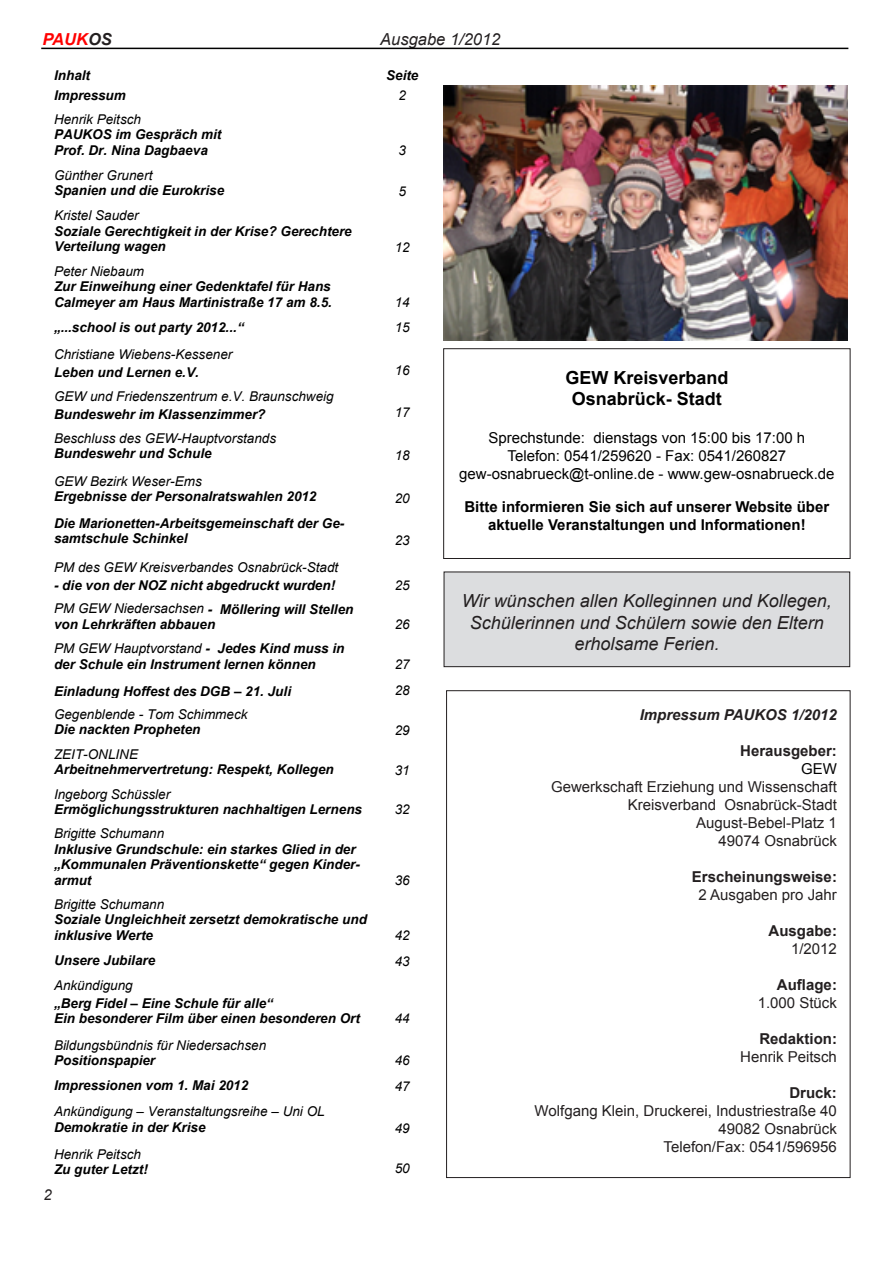
<style>
.page{position:relative;width:893px;height:1263px;background:#fff}
.page>*{position:absolute;margin:0;border:0;box-sizing:border-box;transform-origin:0 0}
.Body_text{font:italic 18px/21.6px "Arial";color:#231f20;text-align:center}
.heading_8{font:700 18px "Arial";color:#000}
.t1{font:italic 16.5px "Arial";color:#231f20}
.t2{font:italic 700 16.5px "Arial";color:#f00}
.heading_2{font:15px "Arial";color:#231f20}
.t3{font:15px "Arial";color:#000}
.t4{font:700 15px/18px "Arial";color:#000;text-align:center}
.heading_1{font:15px "Arial";color:#231f20}
.heading_1-2{font:700 15px "Arial";color:#231f20}
.heading_2-2{font:italic 700 15px "Arial";color:#231f20}
.heading_3{font:700 15px "Arial";color:#231f20}
.heading_4{font:15px "Arial";color:#231f20}
.t5{font:italic 15px "Arial";color:#231f20}
.t6{font:italic 700 13.5px/15.5px "Arial";color:#000}
.t7{font:italic 13.5px/15.5px "Arial";color:#000}
.s1{color:#231f20}
.s2{font-weight:400}
.s3{font-weight:700}
</style>
<div class="page">
<hr style="left:41px;top:48px;width:807px;height:1px;background:#000">
<img style="left:444px;top:85px;width:404px;height:256px">
<div style="left:443px;top:348px;width:407px;height:211px;border:1px solid #231f20"></div>
<div style="left:444px;top:572px;width:406px;height:95px;background:#dcdddf"></div>
<div style="left:444px;top:572px;width:406px;height:95px;border:1px solid #231f20"></div>
<p class="t2" style="left:43px;top:29px;width:71px">PAUK<span class="s1">OS</span></p>
<p class="t1" style="left:380px;top:29px;width:122px">Ausgabe 1/2012</p>
<p class="t6" style="left:54px;top:68px;width:38px">Inhalt</p>
<p class="t6" style="left:386px;top:68px;width:34px">Seite</p>
<p class="t6" style="left:54px;top:87px;width:73px">Impressum</p>
<p class="t7" style="left:399px;top:87px;width:9px">2</p>
<p class="t6" style="left:54px;top:112px;width:169px"><span class="s2">Henrik Peitsch<br></span>PAUKOS im Gespräch mit<br>Prof. Dr. Nina Dagbaeva</p>
<p class="t7" style="left:399px;top:142px;width:9px">3</p>
<p class="t6" style="left:54px;top:168px;width:172px"><span class="s2">Günther Grunert<br></span>Spanien und die Eurokrise</p>
<p class="t6" style="left:54px;top:208px;width:299px"><span class="s2">Kristel Sauder<br></span>Soziale Gerechtigkeit in der Krise? Gerechtere<br>Verteilung wagen</p>
<p class="t6" style="left:54px;top:264px;width:279px"><span class="s2">Peter Niebaum<br></span>Zur Einweihung einer Gedenktafel für Hans<br>Calmeyer am Haus Martinistraße 17 am 8.5.</p>
<p class="t7" style="left:399px;top:184px;width:9px">5</p>
<p class="t7" style="left:395px;top:239px;width:16px">12</p>
<p class="t7" style="left:395px;top:295px;width:16px">14</p>
<p class="t6" style="left:54px;top:319px;width:191px">„...school is out party 2012...“</p>
<p class="t7" style="left:395px;top:320px;width:16px">15</p>
<p class="t7" style="left:54px;top:345px;width:180px;line-height:18px">Christiane Wiebens-Kessener<br><span class="s3">Leben und Lernen e.V.</span></p>
<p class="t7" style="left:395px;top:363px;width:16px">16</p>
<p class="t7" style="left:54px;top:388px;width:281px;line-height:18px">GEW und Friedenszentrum e.V. Braunschweig<br><span class="s3">Bundeswehr im Klassenzimmer?</span></p>
<p class="t7" style="left:54px;top:431px;width:224px">Beschluss des GEW-Hauptvorstands<br><span class="s3">Bundeswehr und Schule</span></p>
<p class="t6" style="left:54px;top:473px;width:264px"><span class="s2">GEW Bezirk Weser-Ems<br></span>Ergebnisse der Personalratswahlen 2012</p>
<p class="t6" style="left:54px;top:516px;width:292px">Die Marionetten-Arbeitsgemeinschaft der Ge&shy;samtschule Schinkel</p>
<p class="t7" style="left:395px;top:405px;width:16px">17</p>
<p class="t7" style="left:395px;top:448px;width:16px">18</p>
<p class="t7" style="left:395px;top:490px;width:16px">20</p>
<p class="t7" style="left:395px;top:533px;width:16px">23</p>
<p class="t7" style="left:54px;top:559px;width:286px">PM des GEW Kreisverbandes Osnabrück-Stadt</p>
<p class="t6" style="left:54px;top:577px;width:283px">- die von der NOZ nicht abgedruckt wurden!</p>
<p class="t7" style="left:395px;top:577px;width:16px">25</p>
<p class="t6" style="left:54px;top:601px;width:301px"><span class="s2">PM GEW Niedersachsen</span> - Möllering will Stellen von Lehrkräften abbauen</p>
<p class="t7" style="left:395px;top:617px;width:16px">26</p>
<p class="t6" style="left:54px;top:641px;width:292px"><span class="s2">PM GEW Hauptvorstand</span> - Jedes Kind muss in der Schule ein Instrument lernen können</p>
<p class="t7" style="left:395px;top:657px;width:16px">27</p>
<p class="t6" style="left:54px;top:684px;width:239px">Einladung Hoffest des DGB – 21. Juli</p>
<p class="t7" style="left:395px;top:683px;width:16px">28</p>
<p class="t7" style="left:54px;top:707px;width:195px">Gegenblende - Tom Schimmeck<br><span class="s3">Die nackten Propheten</span></p>
<p class="t7" style="left:395px;top:722px;width:16px">29</p>
<p class="t6" style="left:54px;top:747px;width:281px"><span class="s2">ZEIT-ONLINE<br></span>Arbeitnehmervertretung: Respekt, Kollegen</p>
<p class="t6" style="left:54px;top:787px;width:310px"><span class="s2">Ingeborg Schüssler<br></span>Ermöglichungsstrukturen nachhaltigen Lernens</p>
<p class="t6" style="left:54px;top:826px;width:308px"><span class="s2">Brigitte Schumann<br></span>Inklusive Grundschule: ein starkes Glied in der „Kommunalen Präventionskette“ gegen Kinder&shy;armut</p>
<p class="t6" style="left:54px;top:897px;width:314px"><span class="s2">Brigitte Schumann<br></span>Soziale Ungleichheit zersetzt demokratische und inklusive Werte</p>
<p class="t7" style="left:395px;top:763px;width:16px">31</p>
<p class="t7" style="left:395px;top:802px;width:16px">32</p>
<p class="t7" style="left:395px;top:873px;width:16px">36</p>
<p class="t7" style="left:395px;top:928px;width:16px">42</p>
<p class="t6" style="left:54px;top:953px;width:103px">Unsere Jubilare</p>
<p class="t7" style="left:395px;top:953px;width:16px">43</p>
<p class="t6" style="left:54px;top:976px;width:220px;line-height:17.9px"><span class="s2">Ankündigung<br></span>„Berg Fidel – Eine Schule für alle“</p>
<p class="t6" style="left:54px;top:1011px;width:307px">Ein besonderer Film über einen besonderen Ort</p>
<p class="t7" style="left:395px;top:1011px;width:16px">44</p>
<p class="t7" style="left:54px;top:1037px;width:214px">Bildungsbündnis für Niedersachsen<br><span class="s3">Positionspapier</span></p>
<p class="t7" style="left:395px;top:1053px;width:16px">46</p>
<p class="t6" style="left:54px;top:1078px;width:196px">Impressionen vom 1. Mai 2012</p>
<p class="t7" style="left:395px;top:1078px;width:16px">47</p>
<p class="t7" style="left:54px;top:1104px;width:272px">Ankündigung – Veranstaltungsreihe – Uni OL<br><span class="s3">Demokratie in der Krise</span></p>
<p class="t7" style="left:395px;top:1121px;width:16px">49</p>
<p class="t7" style="left:54px;top:1146px;width:95px">Henrik Peitsch<br><span class="s3">Zu guter Letzt!</span></p>
<p class="t5" style="left:43px;top:1184px;width:10px">2</p>
<p class="t7" style="left:395px;top:1160px;width:16px">50</p>
<p class="heading_8" style="left:565px;top:365px;width:165px">GEW Kreisverband</p>
<p class="heading_8" style="left:572px;top:387px;width:152px">Osnabrück- Stadt</p>
<p class="t3" style="left:488px;top:428px;width:318px">Sprechstunde: dienstags von 15:00 bis 17:00 h</p>
<p class="t3" style="left:508px;top:446px;width:280px">Telefon: 0541/259620 - Fax: 0541/260827</p>
<p class="t3" style="left:459px;top:464px;width:377px">gew-osnabrueck@t-online.de - www.gew-osnabrueck.de</p>
<p class="t4" style="left:464px;top:498px;width:366px">Bitte informieren Sie sich auf unserer Website über aktuelle Veranstaltungen und Informationen!</p>
<p class="Body_text" style="left:462px;top:590px;width:372px">Wir wünschen allen Kolleginnen und Kollegen,<br>Schülerinnen und Schülern sowie den Eltern</p>
<p class="Body_text" style="left:574px;top:633px;width:147px">erholsame Ferien.</p>
<p class="heading_2-2" style="left:640px;top:705px;width:199px">Impressum PAUKOS 1/2012</p>
<p class="heading_3" style="left:740px;top:741px;width:98px">Herausgeber:</p>
<p class="t3" style="left:801px;top:759px;width:37px">GEW</p>
<p class="heading_2" style="left:551px;top:777px;width:287px">Gewerkschaft Erziehung und Wissenschaft</p>
<p class="heading_1" style="left:628px;top:795px;width:211px">Kreisverband Osnabrück-Stadt</p>
<p class="heading_1" style="left:696px;top:813px;width:142px">August-Bebel-Platz 1</p>
<p class="heading_1" style="left:719px;top:831px;width:120px">49074 Osnabrück</p>
<p class="heading_1-2" style="left:692px;top:867px;width:147px">Erscheinungsweise:</p>
<p class="heading_2" style="left:698px;top:885px;width:140px">2 Ausgaben pro Jahr</p>
<p class="heading_1-2" style="left:769px;top:921px;width:70px">Ausgabe:</p>
<p class="heading_2" style="left:791px;top:939px;width:47px">1/2012</p>
<p class="heading_1-2" style="left:777px;top:975px;width:61px">Auflage:</p>
<p class="heading_4" style="left:758px;top:993px;width:81px">1.000 Stück</p>
<p class="heading_1-2" style="left:759px;top:1029px;width:79px">Redaktion:</p>
<p class="heading_1" style="left:740px;top:1047px;width:98px">Henrik Peitsch</p>
<p class="heading_1-2" style="left:789px;top:1083px;width:49px">Druck:</p>
<p class="heading_2" style="left:535px;top:1101px;width:304px">Wolfgang Klein, Druckerei, Industriestraße 40</p>
<p class="heading_2" style="left:719px;top:1119px;width:120px">49082 Osnabrück</p>
<p class="heading_2" style="left:663px;top:1137px;width:175px">Telefon/Fax: 0541/596956</p>
</div>
